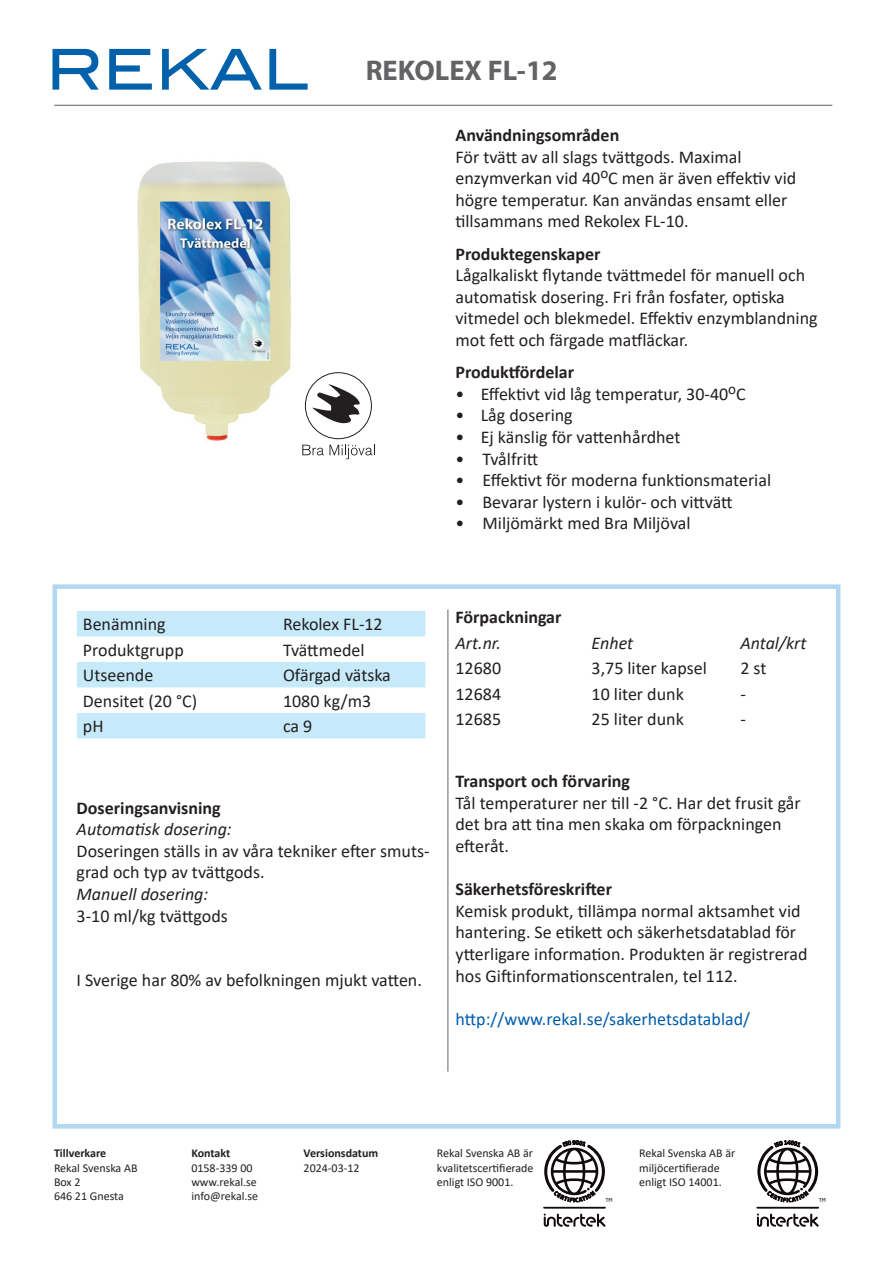
<style>
.page{position:relative;width:893px;height:1263px;background:#fff}
.page>*{position:absolute;margin:0;border:0;box-sizing:border-box;transform-origin:0 0}
.t1{font:700 28.5px "Myriad Pro";color:#636366}
.t2{font:18px/21.6px "Calibri";color:#231f20}
.t3{font:700 18px "Calibri";color:#231f20}
.t4{font:italic 18px "Calibri";color:#231f20}
.t5{font:18px "Calibri";color:#015dab}
.t6{font:12px/14.4px "Calibri";color:#231f20}
.t7{font:700 12px "Calibri";color:#231f20}
.t8{font:5.4px "Neo Sans Std";color:#110a0c}
</style>
<div class="page">
<div style="left:52px;top:584px;width:788px;height:544px;border:4px solid #b2d7f1"></div>
<img style="left:137px;top:161px;width:194px;height:284px">
<hr style="left:54px;top:105px;width:778px;height:1px;background:#636366">
<hr style="left:447px;top:609px;width:1px;height:462px;background:#636366">
<svg style="left:77px;top:611px;width:348px;height:127px"></svg>
<svg style="left:304px;top:371px;width:69px;height:69px"></svg>
<div style="left:305px;top:373px;width:66px;height:66px;background:#fff;border-radius:50%"></div>
<div style="left:305px;top:372px;width:67px;height:67px;border:1px solid #231f20;border-radius:50%"></div>
<svg style="left:312px;top:384px;width:48px;height:39px"></svg>
<svg style="left:302px;top:445px;width:73px;height:14px"></svg>
<svg style="left:53px;top:49px;width:46px;height:41px"></svg>
<svg style="left:109px;top:49px;width:43px;height:41px"></svg>
<svg style="left:162px;top:49px;width:100px;height:41px"></svg>
<svg style="left:269px;top:49px;width:39px;height:41px"></svg>
<svg style="left:757px;top:1213px;width:62px;height:14px"></svg>
<hr style="left:756px;top:1207px;width:63px;height:1px;background:#110a0c">
<svg style="left:544px;top:1213px;width:61px;height:14px"></svg>
<hr style="left:543px;top:1207px;width:63px;height:1px;background:#110a0c">
<svg style="left:757px;top:1146px;width:62px;height:50px"></svg>
<svg style="left:544px;top:1144px;width:61px;height:52px"></svg>
<h1 class="t1" style="left:366px;top:52px;width:194px">REKOLEX FL-12</h1>
<p class="t3" style="left:455px;top:122px;width:165px">Användningsområden</p>
<p class="t2" style="left:455px;top:145px;width:342px">För tvätt av all slags tvättgods. Maximal enzymverkan vid 40<sup>o</sup>C men är även effektiv vid högre temperatur. Kan användas ensamt eller tillsammans med Rekolex FL-10.</p>
<p class="t3" style="left:455px;top:241px;width:147px">Produktegenskaper</p>
<p class="t2" style="left:455px;top:264px;width:364px">Lågalkaliskt flytande tvättmedel för manuell och automatisk dosering. Fri från fosfater, optiska vitmedel och blekmedel. Effektiv enzymblandning mot fett och färgade matfläckar.</p>
<p class="t3" style="left:455px;top:359px;width:120px">Produktfördelar</p>
<p class="t2" style="left:455px;top:382px;width:292px">• Effektivt vid låg temperatur, 30-40<sup>o</sup>C</p>
<p class="t2" style="left:455px;top:404px;width:119px">• Låg dosering</p>
<p class="t2" style="left:455px;top:426px;width:227px">• Ej känslig för vattenhårdhet</p>
<p class="t2" style="left:455px;top:447px;width:84px">• Tvålfritt</p>
<p class="t2" style="left:455px;top:469px;width:317px">• Effektivt för moderna funktionsmaterial</p>
<p class="t2" style="left:455px;top:490px;width:279px">• Bevarar lystern i kulör- och vittvätt</p>
<p class="t2" style="left:455px;top:512px;width:237px">• Miljömärkt med Bra Miljöval</p>
<p class="t2" style="left:83px;top:613px;width:84px">Benämning</p>
<p class="t2" style="left:283px;top:613px;width:101px">Rekolex FL-12</p>
<p class="t2" style="left:83px;top:639px;width:102px">Produktgrupp</p>
<p class="t2" style="left:283px;top:639px;width:83px">Tvättmedel</p>
<p class="t2" style="left:83px;top:664px;width:72px">Utseende</p>
<p class="t2" style="left:283px;top:664px;width:109px">Ofärgad vätska</p>
<p class="t2" style="left:83px;top:690px;width:116px">Densitet (20 °C)</p>
<p class="t2" style="left:283px;top:690px;width:90px">1080 kg/m3</p>
<p class="t2" style="left:83px;top:715px;width:22px">pH</p>
<p class="t2" style="left:283px;top:715px;width:31px">ca 9</p>
<p class="t3" style="left:77px;top:795px;width:146px">Doseringsanvisning</p>
<p class="t4" style="left:77px;top:817px;width:157px">Automatisk dosering:</p>
<p class="t2" style="left:77px;top:840px;width:355px">Doseringen ställs in av våra tekniker efter smuts&shy;grad och typ av tvättgods.</p>
<p class="t4" style="left:77px;top:881px;width:133px">Manuell dosering:</p>
<p class="t2" style="left:77px;top:904px;width:153px">3-10 ml/kg tvättgods</p>
<p class="t2" style="left:77px;top:969px;width:347px">I Sverige har 80% av befolkningen mjukt vatten.</p>
<p class="t3" style="left:455px;top:604px;width:108px">Förpackningar</p>
<p class="t4" style="left:455px;top:630px;width:47px">Art.nr.</p>
<p class="t4" style="left:592px;top:630px;width:43px">Enhet</p>
<p class="t4" style="left:740px;top:630px;width:68px">Antal/krt</p>
<p class="t2" style="left:455px;top:657px;width:47px">12680</p>
<p class="t2" style="left:592px;top:657px;width:117px">3,75 liter kapsel</p>
<p class="t2" style="left:740px;top:657px;width:28px">2 st</p>
<p class="t2" style="left:455px;top:682px;width:47px">12684</p>
<p class="t2" style="left:592px;top:682px;width:94px">10 liter dunk</p>
<p class="t2" style="left:740px;top:682px;width:7px">-</p>
<p class="t2" style="left:455px;top:708px;width:47px">12685</p>
<p class="t2" style="left:592px;top:708px;width:94px">25 liter dunk</p>
<p class="t2" style="left:740px;top:708px;width:7px">-</p>
<p class="t3" style="left:455px;top:768px;width:176px">Transport och förvaring</p>
<p class="t2" style="left:455px;top:791px;width:347px">Tål temperaturer ner till -2 °C. Har det frusit går det bra att tina men skaka om förpackningen efteråt.</p>
<p class="t3" style="left:455px;top:876px;width:158px">Säkerhetsföreskrifter</p>
<p class="t2" style="left:455px;top:899px;width:354px">Kemisk produkt, tillämpa normal aktsamhet vid hantering. Se etikett och säkerhetsdatablad för ytterligare information. Produkten är registrerad hos Giftinformationscentralen, tel 112.</p>
<p class="t5" style="left:455px;top:1006px;width:296px">http://www.rekal.se/sakerhetsdatablad/</p>
<p class="t7" style="left:54px;top:1145px;width:54px">Tillverkare</p>
<p class="t6" style="left:54px;top:1160px;width:85px">Rekal Svenska AB<br>Box 2<br>646 21 Gnesta</p>
<p class="t7" style="left:191px;top:1145px;width:40px">Kontakt</p>
<p class="t6" style="left:191px;top:1160px;width:68px">0158-339 00 www.rekal.se info@rekal.se</p>
<p class="t7" style="left:304px;top:1145px;width:76px">Versionsdatum</p>
<p class="t6" style="left:304px;top:1160px;width:58px">2024-03-12</p>
<p class="t6" style="left:437px;top:1146px;width:98px;text-align:justify">Rekal Svenska AB är kvalitetscertifierade enligt ISO 9001.</p>
<p class="t6" style="left:639px;top:1146px;width:98px">Rekal Svenska AB är miljöcertifierade enligt ISO 14001.</p>
<p class="t8" style="left:605px;top:1197px;width:9px">TM</p>
<p class="t8" style="left:819px;top:1197px;width:9px">TM</p>
</div>
